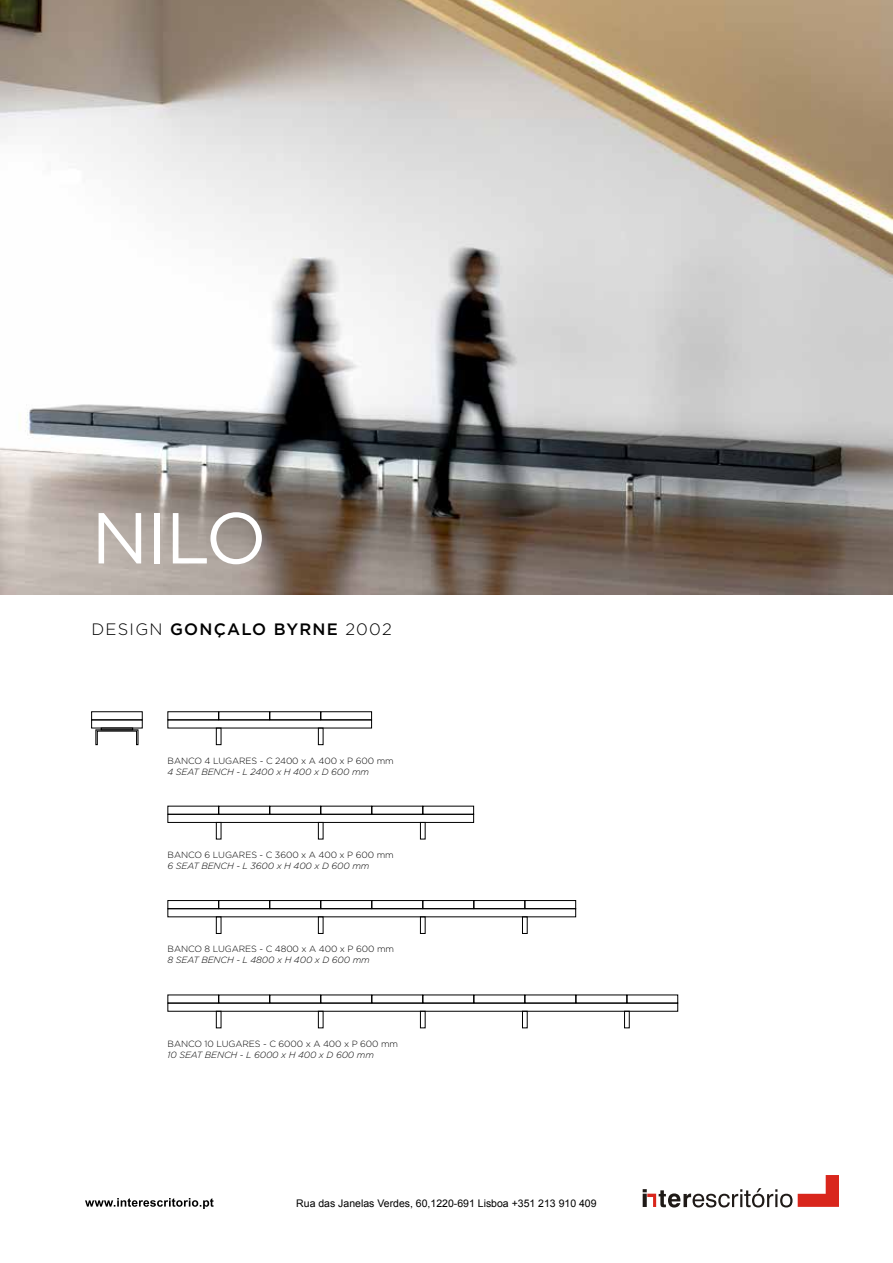
<style>
.page{position:relative;width:893px;height:1263px;background:#fff}
.page>*{position:absolute;margin:0;border:0;box-sizing:border-box;transform-origin:0 0}
.t1{font:72px "Gotham";color:#fff}
.t2{font:500 16.5px "Gotham";letter-spacing:.075em;color:#000}
.t3{font:10.5px "Arial";color:#000}
.t4{font:300 9px "Gotham";letter-spacing:-.01em;color:#000}
.t5{font:italic 300 9px "Gotham";letter-spacing:-.01em;color:#000}
.s1{font-weight:300}
</style>
<div class="page">
<img style="left:1px;top:0;width:891px;height:594px">
<div style="left:168px;top:711px;width:51px;height:9px;border:1px solid #000"></div>
<div style="left:216px;top:728px;width:5px;height:17px;border:1px solid #000"></div>
<div style="left:219px;top:711px;width:51px;height:9px;border:1px solid #000"></div>
<div style="left:270px;top:711px;width:51px;height:9px;border:1px solid #000"></div>
<div style="left:321px;top:711px;width:51px;height:9px;border:1px solid #000"></div>
<div style="left:318px;top:728px;width:5px;height:17px;border:1px solid #000"></div>
<div style="left:168px;top:814px;width:306px;height:9px;border:1px solid #000"></div>
<div style="left:216px;top:822px;width:5px;height:17px;border:1px solid #000"></div>
<div style="left:318px;top:822px;width:5px;height:17px;border:1px solid #000"></div>
<div style="left:420px;top:822px;width:5px;height:17px;border:1px solid #000"></div>
<div style="left:168px;top:900px;width:51px;height:9px;border:1px solid #000"></div>
<div style="left:216px;top:917px;width:5px;height:17px;border:1px solid #000"></div>
<div style="left:219px;top:900px;width:51px;height:9px;border:1px solid #000"></div>
<div style="left:270px;top:900px;width:51px;height:9px;border:1px solid #000"></div>
<div style="left:321px;top:900px;width:51px;height:9px;border:1px solid #000"></div>
<div style="left:318px;top:917px;width:5px;height:17px;border:1px solid #000"></div>
<div style="left:372px;top:900px;width:51px;height:9px;border:1px solid #000"></div>
<div style="left:423px;top:900px;width:51px;height:9px;border:1px solid #000"></div>
<div style="left:420px;top:917px;width:5px;height:17px;border:1px solid #000"></div>
<div style="left:474px;top:900px;width:51px;height:9px;border:1px solid #000"></div>
<div style="left:525px;top:900px;width:51px;height:9px;border:1px solid #000"></div>
<div style="left:522px;top:917px;width:5px;height:17px;border:1px solid #000"></div>
<div style="left:168px;top:1003px;width:510px;height:8px;border:1px solid #000"></div>
<div style="left:216px;top:1011px;width:5px;height:17px;border:1px solid #000"></div>
<div style="left:318px;top:1011px;width:5px;height:17px;border:1px solid #000"></div>
<div style="left:420px;top:1011px;width:5px;height:17px;border:1px solid #000"></div>
<div style="left:522px;top:1011px;width:5px;height:17px;border:1px solid #000"></div>
<div style="left:624px;top:1011px;width:5px;height:17px;border:1px solid #000"></div>
<div style="left:91px;top:711px;width:51px;height:9px;border:1px solid #000"></div>
<svg style="left:95px;top:729px;width:43px;height:16px"></svg>
<div style="left:101px;top:728px;width:32px;height:2px;border:1px solid #000"></div>
<svg style="left:85px;top:1198px;width:129px;height:11px"></svg>
<svg style="left:643px;top:1188px;width:149px;height:19px"></svg>
<svg style="left:798px;top:1175px;width:41px;height:32px"></svg>
<h1 class="t1" style="left:91px;top:492px;width:177px">NILO</h1>
<h2 class="t2" style="left:91px;top:618px;width:302px"><span class="s1">DESIGN</span> GONÇALO BYRNE <span class="s1">2002</span></h2>
<p class="t4" style="left:168px;top:755px;width:228px">BANCO 4 LUGARES - C 2400 x A 400 x P 600 mm</p>
<p class="t5" style="left:168px;top:766px;width:203px">4 SEAT BENCH - L 2400 x H 400 x D 600 mm</p>
<p class="t4" style="left:168px;top:849px;width:228px">BANCO 6 LUGARES - C 3600 x A 400 x P 600 mm</p>
<p class="t5" style="left:168px;top:860px;width:203px">6 SEAT BENCH - L 3600 x H 400 x D 600 mm</p>
<p class="t4" style="left:168px;top:943px;width:228px">BANCO 8 LUGARES - C 4800 x A 400 x P 600 mm</p>
<p class="t5" style="left:168px;top:954px;width:204px">8 SEAT BENCH - L 4800 x H 400 x D 600 mm</p>
<p class="t4" style="left:168px;top:1038px;width:232px">BANCO 10 LUGARES - C 6000 x A 400 x P 600 mm</p>
<p class="t5" style="left:168px;top:1049px;width:208px">10 SEAT BENCH - L 6000 x H 400 x D 600 mm</p>
<p class="t3" style="left:296px;top:1197px;width:302px">Rua das Janelas Verdes, 60,1220-691 Lisboa +351 213 910 409</p>
</div>
